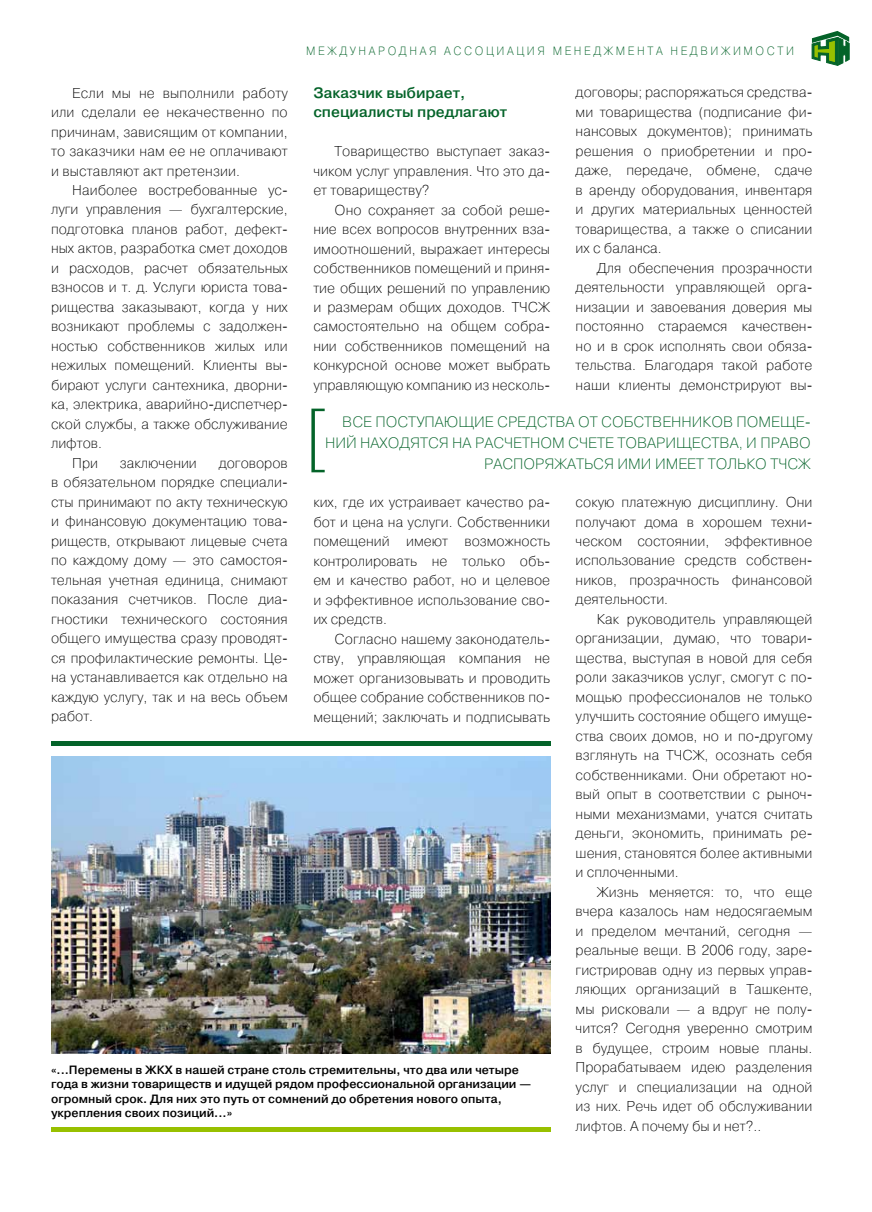
<style>
.page{position:relative;width:872px;height:1212px;background:#fff}
.page>*{position:absolute;margin:0;border:0;box-sizing:border-box;transform-origin:0 0}
.t1{font:72px "Pragmatica Light C";color:#046329}
.t2{font:15px "Pragmatica Light C";color:#046329}
.t3{font:700 15px/19.5px "Pragmatica Light C";color:#046329}
.t4{font:14.25px/19.5px "Pragmatica Light C";color:#000;text-align:justify}
.t5{font:700 12px/14.4px "Pragmatica Light C";color:#000}
.t6{font:12px "Pragmatica Light C";color:#046329;scale:.93 1}
</style>
<div class="page">
<svg style="left:811px;top:31px;width:38px;height:35px"></svg>
<hr style="left:51px;top:1127px;width:499px;height:4px;background:#98c000">
<hr style="left:51px;top:741px;width:499px;height:4px;background:#046329">
<img style="left:51px;top:756px;width:499px;height:297px">
<p class="t6" style="left:306px;top:44px;width:526px">М е ж д у н а р о д н а я а с с о ц и а ц и я м е н е д ж м е н т а н е д в и ж и м о с т и</p>
<p class="t3" style="left:313px;top:83px;width:195px">Заказчик выбирает, специалисты предлагают</p>
<p class="t4" style="left:313px;top:141px;width:238px;text-indent:21px">Товарищество выступает заказ&shy;чиком услуг управления. Что это да&shy;ет товариществу?</p>
<p class="t4" style="left:313px;top:200px;width:238px;text-align:left;text-indent:21px">Оно сохраняет за собой реше&shy;ние всех вопросов внутренних вза&shy;имоотношений, выражает интересы собственников помещений и приня&shy;тие общих решений по управлению и размерам общих доходов. ТЧСЖ самостоятельно на общем собра&shy;нии собственников помещений на конкурсной основе может выбрать управляющую компанию из несколь-</p>
<p class="t4" style="left:51px;top:83px;width:238px;text-indent:21px">Если мы не выполнили работу или сделали ее некачественно по причинам, зависящим от компании, то заказчики нам ее не оплачивают и выставляют акт претензии.</p>
<p class="t4" style="left:72px;top:180px;width:217px">Наиболее востребованные ус-</p>
<p class="t4" style="left:51px;top:200px;width:238px">луги управления — бухгалтерские,</p>
<p class="t4" style="left:51px;top:219px;width:238px">подготовка планов работ, дефект-</p>
<p class="t4" style="left:51px;top:239px;width:238px">ных актов, разработка смет доходов</p>
<p class="t4" style="left:51px;top:258px;width:238px">и расходов, расчет обязательных</p>
<p class="t4" style="left:51px;top:278px;width:238px">взносов и т. д. Услуги юриста това-</p>
<p class="t4" style="left:51px;top:297px;width:238px">рищества заказывают, когда у них</p>
<p class="t4" style="left:51px;top:317px;width:238px">возникают проблемы с задолжен-</p>
<p class="t4" style="left:51px;top:336px;width:238px">ностью собственников жилых или</p>
<p class="t4" style="left:51px;top:356px;width:238px">нежилых помещений. Клиенты вы-</p>
<p class="t4" style="left:51px;top:375px;width:238px">бирают услуги сантехника, дворни-</p>
<p class="t4" style="left:51px;top:395px;width:238px">ка, электрика, аварийно-диспетчер-</p>
<p class="t4" style="left:51px;top:414px;width:238px">ской службы, а также обслуживание</p>
<p class="t4" style="left:51px;top:434px;width:53px">лифтов.</p>
<p class="t4" style="left:72px;top:453px;width:27px">При</p>
<p class="t4" style="left:120px;top:453px;width:78px">заключении</p>
<p class="t4" style="left:575px;top:83px;width:238px">договоры; распоряжаться средства&shy;ми товарищества (подписание фи&shy;нансовых документов); принимать решения о приобретении и про&shy;даже, передаче, обмене, сдаче в аренду оборудования, инвентаря и других материальных ценностей товарищества, а также о списании их с баланса.</p>
<p class="t4" style="left:575px;top:258px;width:238px;text-indent:21px">Для обеспечения прозрачности деятельности управляющей орга&shy;низации и завоевания доверия мы постоянно стараемся качествен&shy;но и в срок исполнять свои обяза&shy;тельства. Благодаря такой работе наши клиенты демонстрируют вы-</p>
<p class="t2" style="left:342px;top:413px;width:470px">Все п оступающие средства от собственников п ом еще-</p>
<p class="t2" style="left:325px;top:434px;width:487px">ний находятся на расч етном сч ете товарищества, и п раво</p>
<p class="t2" style="left:484px;top:455px;width:316px">расп оряжаться им и им еет только ТЧСЖ</p>
<h1 class="t1" style="left:328px;top:487px;width:26px;rotate:-180deg">]</h1>
<p class="t4" style="left:313px;top:492px;width:238px">ких, где их устраивает качество ра&shy;бот и цена на услуги. Собственники помещений имеют возможность контролировать не только объ&shy;ем и качество работ, но и целевое и эффективное использование сво&shy;их средств.</p>
<p class="t4" style="left:313px;top:629px;width:238px;text-indent:21px">Согласно нашему законодатель&shy;ству, управляющая компания не может организовывать и проводить общее собрание собственников по&shy;мещений; заключать и подписывать</p>
<p class="t4" style="left:51px;top:453px;width:238px;text-indent:168px">договоров в обязательном порядке специали&shy;сты принимают по акту техническую и финансовую документацию това&shy;риществ, открывают лицевые счета по каждому дому — это самостоя&shy;тельная учетная единица, снимают показания счетчиков. После диа&shy;гностики технического состояния общего имущества сразу проводят&shy;ся профилактические ремонты. Це&shy;на устанавливается как отдельно на каждую услугу, так и на весь объем работ.</p>
<p class="t4" style="left:575px;top:492px;width:238px">сокую платежную дисциплину. Они получают дома в хорошем техни&shy;ческом состоянии, эффективное использование средств собствен&shy;ников, прозрачность финансовой деятельности.</p>
<p class="t4" style="left:575px;top:609px;width:238px;text-indent:21px">Как руководитель управляющей организации, думаю, что товари&shy;щества, выступая в новой для себя роли заказчиков услуг, смогут с по&shy;мощью профессионалов не только улучшить состояние общего имуще&shy;ства своих домов, но и по-другому взглянуть на ТЧСЖ, осознать себя собственниками. Они обретают но&shy;вый опыт в соответствии с рыноч&shy;ными механизмами, учатся считать деньги, экономить, принимать ре&shy;шения, становятся более активными и сплоченными.</p>
<p class="t4" style="left:575px;top:882px;width:238px;text-indent:21px">Жизнь меняется: то, что еще вчера казалось нам недосягаемым и пределом мечтаний, сегодня — реальные вещи. В 2006 году, заре&shy;гистрировав одну из первых управ&shy;ляющих организаций в Ташкенте, мы рисковали — а вдруг не полу&shy;чится? Сегодня уверенно смотрим в будущее, строим новые планы.<br>Прорабатываем идею разделения услуг и специализации на одной из них. Речь идет об обслуживании лифтов. А почему бы и нет?..</p>
<p class="t5" style="left:51px;top:1062px;width:481px">«...Перемены в ЖКХ в нашей стране столь стремительны, что два или четыре года в жизни товариществ и идущей рядом профессиональной организации — огромный срок. Для них это путь от сомнений до обретения нового опыта, укрепления своих позиций...»</p>
</div>
